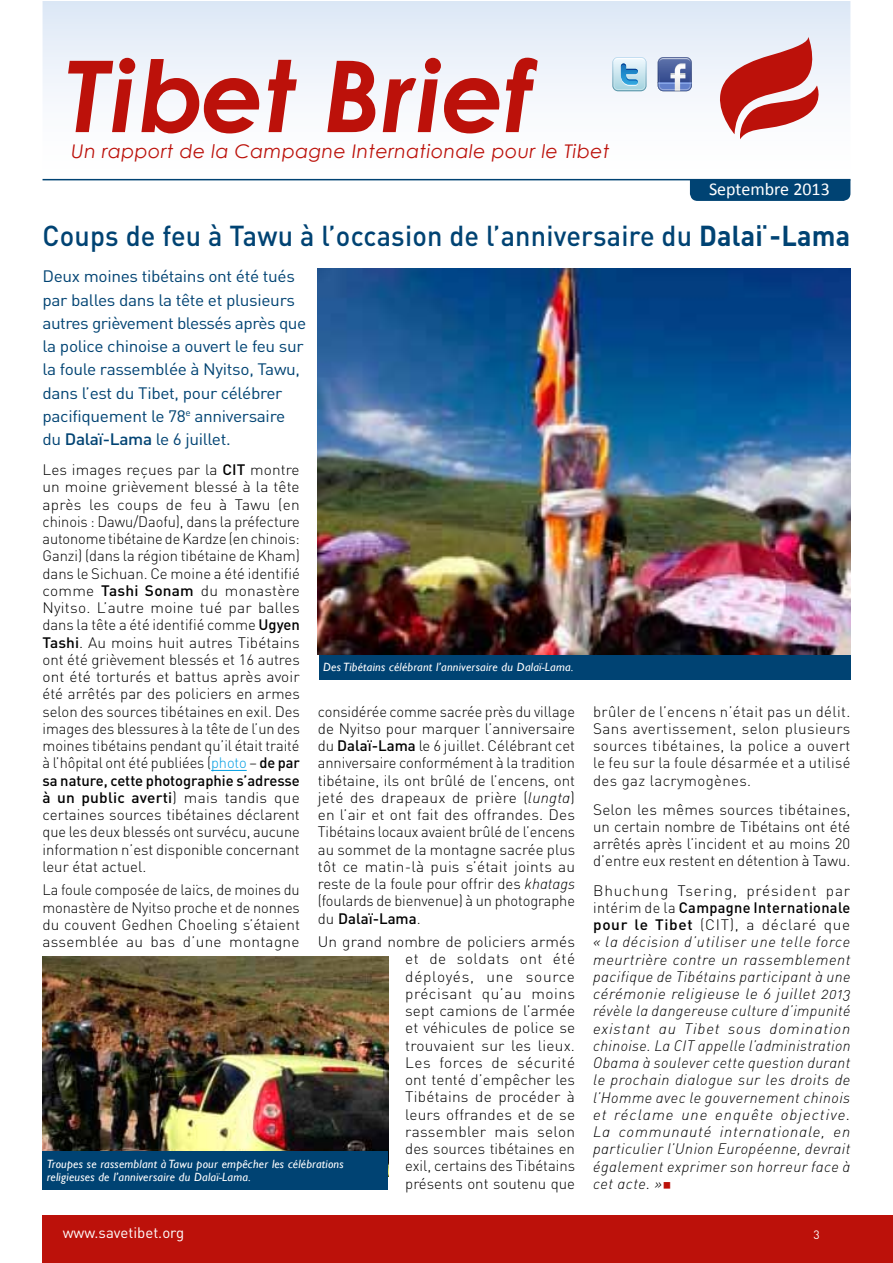
<style>
.page{position:relative;width:893px;height:1263px;background:#fff}
.page>*{position:absolute;margin:0;border:0;box-sizing:border-box;transform-origin:0 0}
.t1{font:italic 700 99.3px "Century Gothic";letter-spacing:.02em;color:#bc110a}
.t2{font:500 28.5px "DIN";letter-spacing:.01em;color:#004373;scale:.95 1}
.t3{font:italic 18.9px "Century Gothic";letter-spacing:.025em;color:#bc110a}
.t4{font:18px "Calibri";color:#fff}
.t5{font:16.35px/23.2px "DIN";letter-spacing:-.02em;color:#004373;scale:1.05 1}
.t6{font:300 15px/17.2px "DIN";color:#000;text-align:justify}
.t7{font:15px/17.2px "DIN Light Italic Alt";letter-spacing:.03em;color:#000;text-align:justify}
.t8{font:500 15px/17.2px "DIN Pro";color:#000}
.t9{font:500 15px "DIN Pro";letter-spacing:.025em;color:#000}
.t10{font:300 15px "DIN";letter-spacing:.055em;color:#000}
.t11{font:300 15px "DIN";letter-spacing:.045em;color:#000}
.t12{font:15px "DIN";color:#fff}
.t13{font:italic 12px/12.8px "Gill Sans";letter-spacing:.02em;color:#fff}
.t14{font:12px "DIN";color:#fff}
.s1{font-weight:700}
.s2{font-family:"DIN Pro";font-weight:500}
.s3{color:#009ee3}
.s4{font-family:"DIN";font-weight:300}
.s5{font-family:"DIN Light Italic Alt";font-weight:400}
.s6{font-family:"Minion Pro";font-size:22.5px;color:#bc110a}
</style>
<div class="page">
<svg style="left:43px;top:1px;width:807px;height:178px"></svg>
<hr style="left:43px;top:179px;width:807px;height:1px;background:#004373">
<div style="left:690px;top:180px;width:160px;height:21px;background:#004373"></div>
<div style="left:43px;top:1215px;width:849px;height:48px;background:#bc110a"></div>
<svg style="left:719px;top:37px;width:107px;height:102px"></svg>
<svg style="left:658px;top:57px;width:34px;height:34px"></svg>
<svg style="left:612px;top:57px;width:34px;height:34px"></svg>
<hr style="left:211px;top:770px;width:36px;height:1px;background:#009ee3">
<img style="left:318px;top:268px;width:532px;height:387px">
<img style="left:43px;top:957px;width:345px;height:194px">
<div style="left:319px;top:655px;width:531px;height:24px;background:#004373"></div>
<div style="left:43px;top:1151px;width:345px;height:38px;background:#004373"></div>
<h1 class="t1" style="left:66px;top:32px;width:468px">Tibet Brief</h1>
<p class="t3" style="left:72px;top:139px;width:539px">Un rapport de la Campagne Internationale pour le Tibet</p>
<p class="t4" style="left:709px;top:178px;width:122px">Septembre 2013</p>
<h2 class="t2" style="left:43px;top:218px;width:852px">Coups de feu à Tawu à l’occasion de l’anniversaire du <span class="s1">Dalaï -Lama</span></h2>
<p class="t5" style="left:43px;top:264px;width:253px">Deux moines tibétains ont été tués par balles dans la tête et plusieurs autres grièvement blessés après que la police chinoise a ouvert le feu sur la foule rassemblée à Nyitso, Tawu, dans l’est du Tibet, pour célébrer pacifiquement le 78<sup>e</sup> anniversaire du <span class="s2">Dalaï-Lama</span> le 6 juillet.</p>
<p class="t6" style="left:43px;top:461px;width:259px">Les images reçues par la <span class="s2">CIT</span> montre un moine grièvement blessé à la tête après les coups de feu à Tawu (en chinois : Dawu/Daofu), dans la préfecture autonome tibétaine de Kardze (en chinois:<br>Ganzi) (dans la région tibétaine de Kham) dans le Sichuan. Ce moine a été identifié comme <span class="s2">Tashi Sonam</span> du monastère Nyitso. L’autre moine tué par balles dans la tête a été identifié comme <span class="s2">Ugyen Tashi</span>. Au moins huit autres Tibétains ont été grièvement blessés et 16 autres ont été torturés et battus après avoir été arrêtés par des policiers en armes selon des sources tibétaines en exil. Des images des blessures à la tête de l’un des moines tibétains pendant qu’il était traité à l’hôpital ont été publiées (<span class="s3">photo</span> – <span class="s2">de par</span></p>
<p class="t8" style="left:43px;top:771px;width:259px">sa nature, cette photographie s’adresse à un public averti<span class="s4">) mais tandis que</span></p>
<p class="t6" style="left:43px;top:806px;width:259px">certaines sources tibétaines déclarent que les deux blessés ont survécu, aucune information n’est disponible concernant leur état actuel.</p>
<p class="t6" style="left:43px;top:881px;width:259px">La foule composée de laïcs, de moines du monastère de Nyitso proche et de nonnes du couvent Gedhen Choeling s’étaient assemblée au bas d’une montagne</p>
<p class="t13" style="left:323px;top:661px;width:252px">Des Tibétains célébrant l’anniversaire du Dalaï-Lama.</p>
<p class="t6" style="left:318px;top:702px;width:259px">considérée comme sacrée près du village de Nyitso pour marquer l’anniversaire du <span class="s2">Dalaï-Lama</span> le 6 juillet. Célébrant cet anniversaire conformément à la tradition tibétaine, ils ont brûlé de l’encens, ont jeté des drapeaux de prière (<span class="s5">lungta</span>) en l’air et ont fait des offrandes. Des Tibétains locaux avaient brûlé de l’encens au sommet de la montagne sacrée plus tôt ce matin-là puis s’était joints au reste de la foule pour offrir des <span class="s5">khatags </span>(foulards de bienvenue) à un photographe</p>
<p class="t8" style="left:318px;top:909px;width:104px"><span class="s4">du</span> Dalaï-Lama<span class="s4">.</span></p>
<p class="t6" style="left:405px;top:933px;width:171px;text-indent:-87px">Un grand nombre de policiers armés et de soldats ont été déployés, une source précisant qu’au moins sept camions de l’armée et véhicules de police se trouvaient sur les lieux.<br>Les forces de sécurité ont tenté d’empêcher les Tibétains de procéder à leurs offrandes et de se rassembler mais selon des sources tibétaines en exil, certains des Tibétains présents ont soutenu que</p>
<p class="t6" style="left:593px;top:702px;width:259px">brûler de l’encens n’était pas un délit.<br>Sans avertissement, selon plusieurs sources tibétaines, la police a ouvert le feu sur la foule désarmée et a utilisé des gaz lacrymogènes.</p>
<p class="t6" style="left:593px;top:800px;width:259px">Selon les mêmes sources tibétaines, un certain nombre de Tibétains ont été arrêtés après l’incident et au moins 20 d’entre eux restent en détention à Tawu.</p>
<p class="t10" style="left:593px;top:881px;width:259px">Bhuchung Tsering, président par</p>
<p class="t9" style="left:593px;top:897px;width:259px"><span class="s4">intérim de la</span> Campagne Internationale</p>
<p class="t11" style="left:593px;top:915px;width:259px"><span class="s2">pour le Tibet</span> (CIT), a déclaré que</p>
<p class="t7" style="left:593px;top:933px;width:259px">« la décision d’utiliser une telle force meurtrière contre un rassemblement pacifique de Tibétains participant à une cérémonie religieuse le 6 juillet 2013 révèle la dangereuse culture d’impunité existant au Tibet sous domination chinoise. La CIT appelle l’administration Obama à soulever cette question durant le prochain dialogue sur les droits de l’Homme avec le gouvernement chinois et réclame une enquête objective.<br>La communauté internationale, en particulier l’Union Européenne, devrait également exprimer son horreur face à cet acte. »<span class="s6">■</span></p>
<p class="t13" style="left:47px;top:1157px;width:298px">Troupes se rassemblant à Tawu pour empêcher les célébrations religieuses de l’anniversaire du Dalaï-Lama.</p>
<p class="t12" style="left:63px;top:1223px;width:123px">www.savetibet.org</p>
<p class="t14" style="left:813px;top:1227px;width:8px">3</p>
</div>
